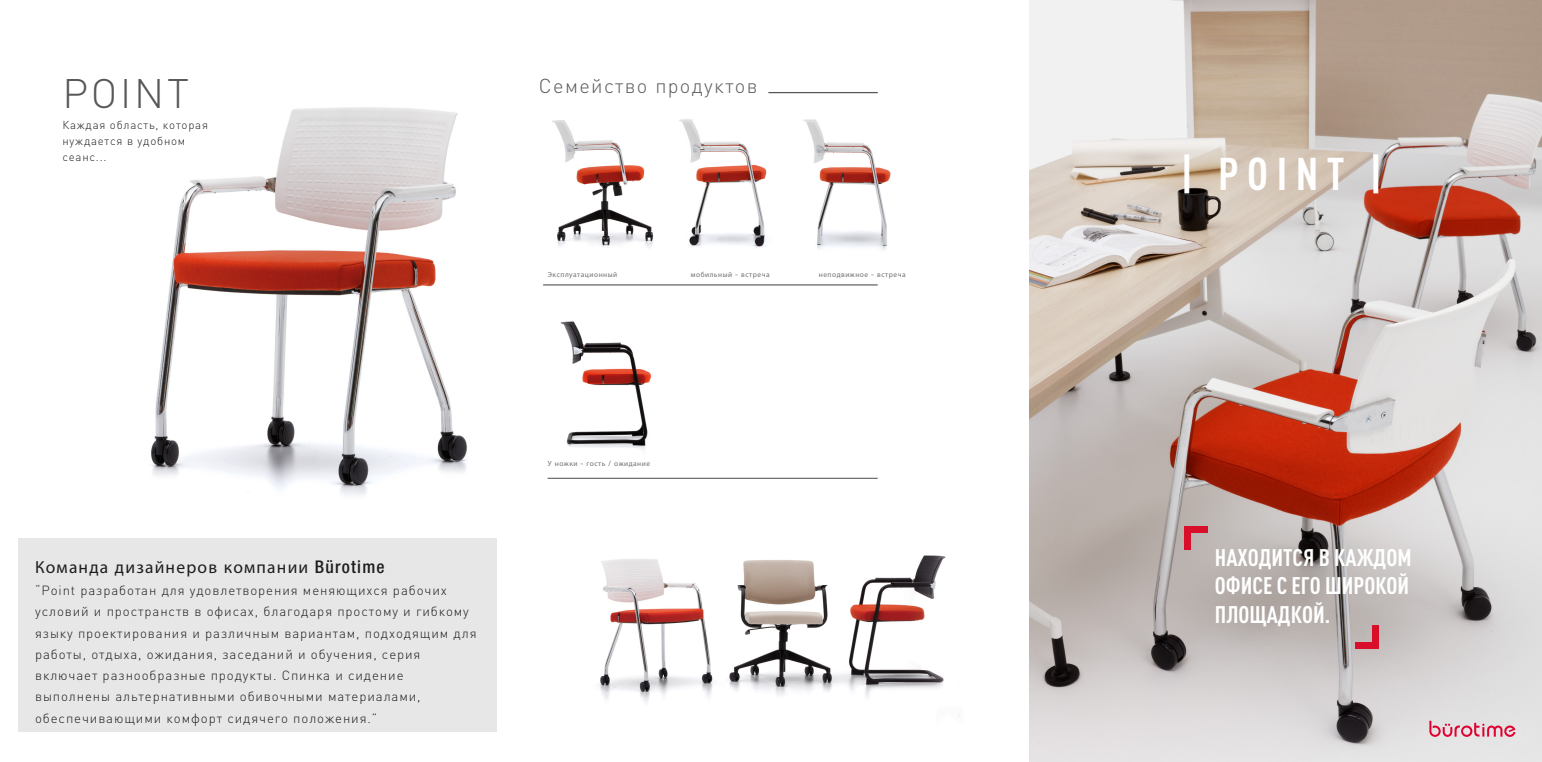
<style>
.page{position:relative;width:1542px;height:762px;background:#fff}
.page>*{position:absolute;margin:0;border:0;box-sizing:border-box;transform-origin:0 0}
.t1{font:700 condensed 45.25px "DIN Pro";letter-spacing:.19em;color:#fff}
.t2{font:300 40.75px "DIN Pro";letter-spacing:.07em;color:#575756}
.t3{font:700 condensed 23.75px/28.5px "DIN Pro";color:#fff;text-align:justify}
.t4{font:300 20px "DIN Pro";letter-spacing:.07em;color:#595a5c}
.t5{font:17.5px "Myriad Pro";letter-spacing:.07em;color:#1d1d1b}
.t6{font:300 13.12px/21.2px "DIN Pro";letter-spacing:.07em;color:#1d1d1b}
.t7{font:300 11.38px/15.8px "DIN Pro";letter-spacing:.07em;color:#1d1d1b}
.t8{font:7.38px "Myriad Pro";letter-spacing:.07em;color:#6f6f6e}
.s1{font-family:"Helvetica Neue LT Pro"}
.s2{font-family:"Helvetica Neue LT Pro";font-weight:500;font-stretch:condensed}
</style>
<div class="page">
<img style="left:1029px;top:0;width:512px;height:762px">
<div style="left:1184px;top:526px;width:6px;height:24px;background:#d80e2a"></div>
<div style="left:1184px;top:526px;width:23px;height:6px;background:#d80e2a"></div>
<div style="left:1372px;top:625px;width:6px;height:24px;background:#d80e2a"></div>
<div style="left:1354px;top:642px;width:24px;height:7px;background:#d80e2a"></div>
<img style="left:151px;top:107px;width:316px;height:388px">
<div style="left:18px;top:538px;width:478px;height:194px;background:#e8e7e7"></div>
<hr style="left:768px;top:92px;width:109px;height:1px;background:#575756">
<hr style="left:543px;top:284px;width:334px;height:1px;background:#575756">
<img style="left:560px;top:321px;width:92px;height:129px">
<img style="left:803px;top:119px;width:88px;height:131px">
<img style="left:679px;top:119px;width:88px;height:129px">
<img style="left:552px;top:120px;width:101px;height:127px">
<hr style="left:547px;top:478px;width:330px;height:1px;background:#575756">
<svg style="left:1429px;top:721px;width:86px;height:16px"></svg>
<img style="left:599px;top:555px;width:361px;height:161px">
<h2 class="t2" style="left:62px;top:62px;width:128px">POINT</h2>
<p class="t7" style="left:62px;top:116px;width:147px">Каждая область, которая нуждается в удобном сеанс...</p>
<h3 class="t4" style="left:539px;top:70px;width:220px">Семейство продуктов</h3>
<p class="t8" style="left:548px;top:270px;width:71px">Эксплуатационный</p>
<p class="t8" style="left:691px;top:270px;width:80px">мобильный <span class="s1">-</span> встреча</p>
<p class="t8" style="left:819px;top:270px;width:88px">неподвижное <span class="s1">-</span> встреча</p>
<h3 class="t5" style="left:35px;top:556px;width:351px">Команда дизайнеров компании <span class="s2">Bürotime</span></h3>
<p class="t6" style="left:35px;top:578px;width:443px">“Point разработан для удовлетворения меняющихся рабочих условий и пространств в офисах, благодаря простому и гибкому языку проектирования и различным вариантам, подходящим для работы, отдыха, ожидания, заседаний и обучения, серия включает разнообразные продукты. Спинка и сидение выполнены альтернативными обивочными материалами, обеспечивающими комфорт сидячего положения.”</p>
<p class="t8" style="left:548px;top:459px;width:104px">У ножки <span class="s1">-</span> гость <span class="s1">/</span> ожидание</p>
<h1 class="t1" style="left:1179px;top:140px;width:205px">| POINT |</h1>
<h3 class="t3" style="left:1214px;top:541px;width:198px">НАХОДИТСЯ В КАЖДОМ ОФИСЕ С ЕГО ШИРОКОЙ ПЛОЩАДКОЙ.</h3>
</div>
